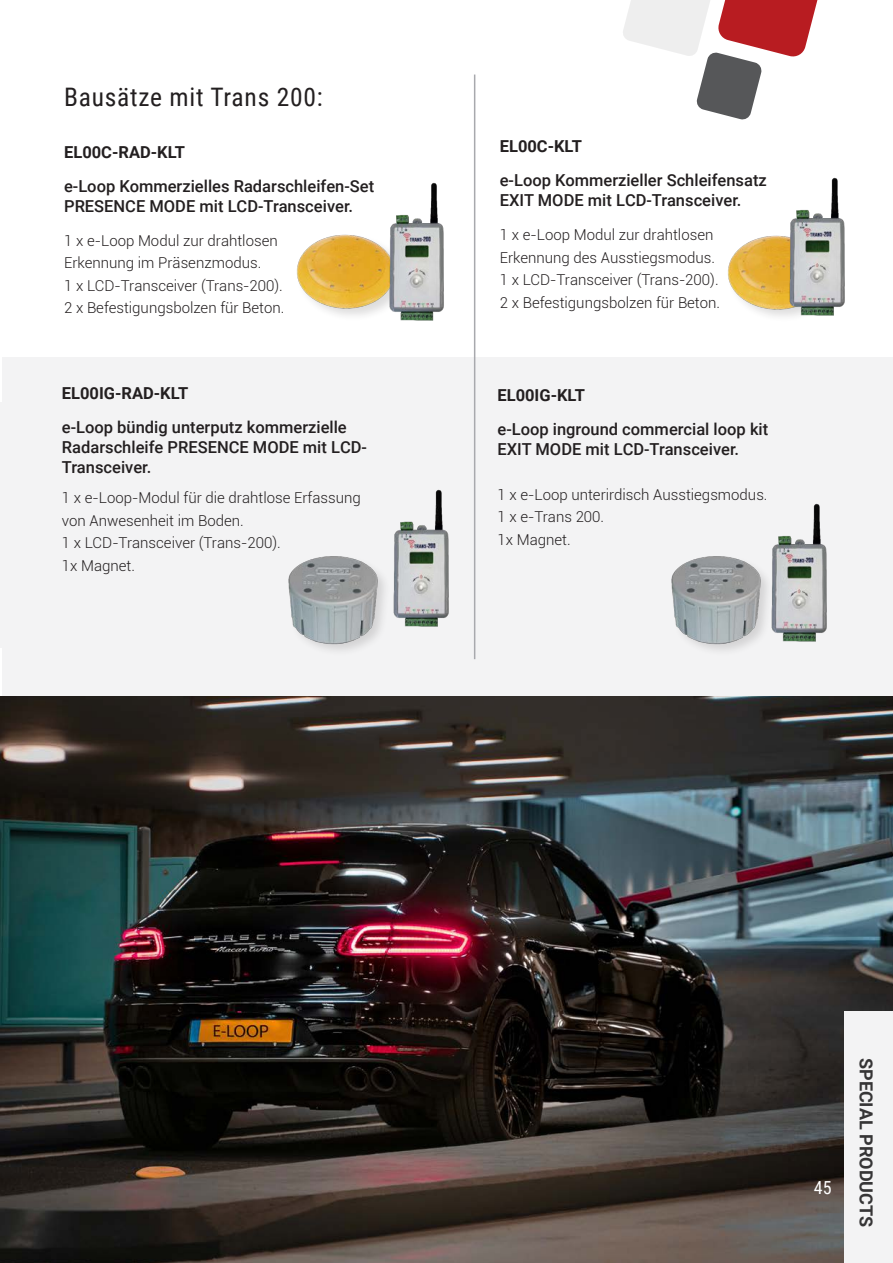
<style>
.page{position:relative;width:893px;height:1263px;background:#fff}
.page>*{position:absolute;margin:0;border:0;box-sizing:border-box;transform-origin:0 0}
.t1{font:25.5px "Roboto Condensed";letter-spacing:.03em;color:#231f20}
.t2{font:700 18px "Roboto";color:#363536}
.t3{font:18px "Roboto Condensed";color:#fff}
.t4{font:500 16.5px/19.8px "Roboto";color:#231f20}
.t5{font:700 16.5px "Roboto";color:#231f20}
.t6{font:300 15px/22.5px "Roboto";color:#231f20}
</style>
<div class="page">
<svg style="left:623px;top:0;width:195px;height:120px"></svg>
<hr style="left:0;top:953px;width:3px;height:310px;background:#f3f3f4">
<div style="left:2px;top:357px;width:891px;height:340px;background:#f3f3f4"></div>
<img style="left:728px;top:235px;width:55px;height:82px">
<img style="left:297px;top:234px;width:86px;height:82px">
<img style="left:288px;top:556px;width:95px;height:95px">
<img style="left:671px;top:556px;width:95px;height:95px">
<img style="left:1px;top:696px;width:892px;height:567px">
<hr style="left:0;top:402px;width:3px;height:245px;background:#f3f3f4">
<hr style="left:474px;top:75px;width:1px;height:584px;background:#a8a9ad">
<div style="left:844px;top:1011px;width:49px;height:252px;background:#f3f3f4"></div>
<img style="left:766px;top:503px;width:61px;height:139px">
<img style="left:393px;top:489px;width:56px;height:138px">
<img style="left:383px;top:182px;width:61px;height:139px">
<img style="left:783px;top:177px;width:62px;height:140px">
<p class="t1" style="left:64px;top:80px;width:260px">Bausätze mit Trans 200:</p>
<p class="t5" style="left:64px;top:140px;width:123px">EL00C-RAD-KLT</p>
<p class="t5" style="left:500px;top:135px;width:84px">EL00C-KLT</p>
<p class="t4" style="left:64px;top:176px;width:312px">e-Loop Kommerzielles Radarschleifen-Set<br>PRESENCE MODE mit LCD-Transceiver.</p>
<p class="t4" style="left:500px;top:170px;width:269px">e-Loop Kommerzieller Schleifensatz<br>EXIT MODE mit LCD-Transceiver.</p>
<p class="t6" style="left:64px;top:229px;width:215px">1 x e-Loop Modul zur drahtlosen<br>Erkennung im Präsenzmodus.</p>
<p class="t6" style="left:64px;top:274px;width:220px">1 x LCD-Transceiver (Trans-200).</p>
<p class="t6" style="left:64px;top:296px;width:222px">2 x Befestigungsbolzen für Beton.</p>
<p class="t6" style="left:500px;top:223px;width:217px">1 x e-Loop Modul zur drahtlosen<br>Erkennung des Ausstiegsmodus.</p>
<p class="t6" style="left:500px;top:268px;width:220px">1 x LCD-Transceiver (Trans-200).</p>
<p class="t6" style="left:500px;top:291px;width:222px">2 x Befestigungsbolzen für Beton.</p>
<p class="t5" style="left:62px;top:382px;width:128px">EL00IG-RAD-KLT</p>
<p class="t5" style="left:497px;top:383px;width:89px">EL00IG-KLT</p>
<p class="t4" style="left:62px;top:417px;width:307px">e-Loop bündig unterputz kommerzielle<br>Radarschleife PRESENCE MODE mit LCD-<br>Transceiver.</p>
<p class="t4" style="left:497px;top:419px;width:272px">e-Loop inground commercial loop kit<br>EXIT MODE mit LCD-Transceiver.</p>
<p class="t6" style="left:62px;top:486px;width:300px">1 x e-Loop-Modul für die drahtlose Erfassung von Anwesenheit im Boden.</p>
<p class="t6" style="left:62px;top:531px;width:220px">1 x LCD-Transceiver (Trans-200).</p>
<p class="t6" style="left:62px;top:554px;width:75px">1x Magnet.</p>
<p class="t6" style="left:497px;top:482px;width:272px">1 x e-Loop unterirdisch Ausstiegsmodus.<br>1 x e-Trans 200.<br>1x Magnet.</p>
<p class="t3" style="left:814px;top:1175px;width:19px">45</p>
<p class="t2" style="left:879px;top:1058px;width:170px;rotate:90deg">SPECIAL PRODUCTS</p>
</div>
